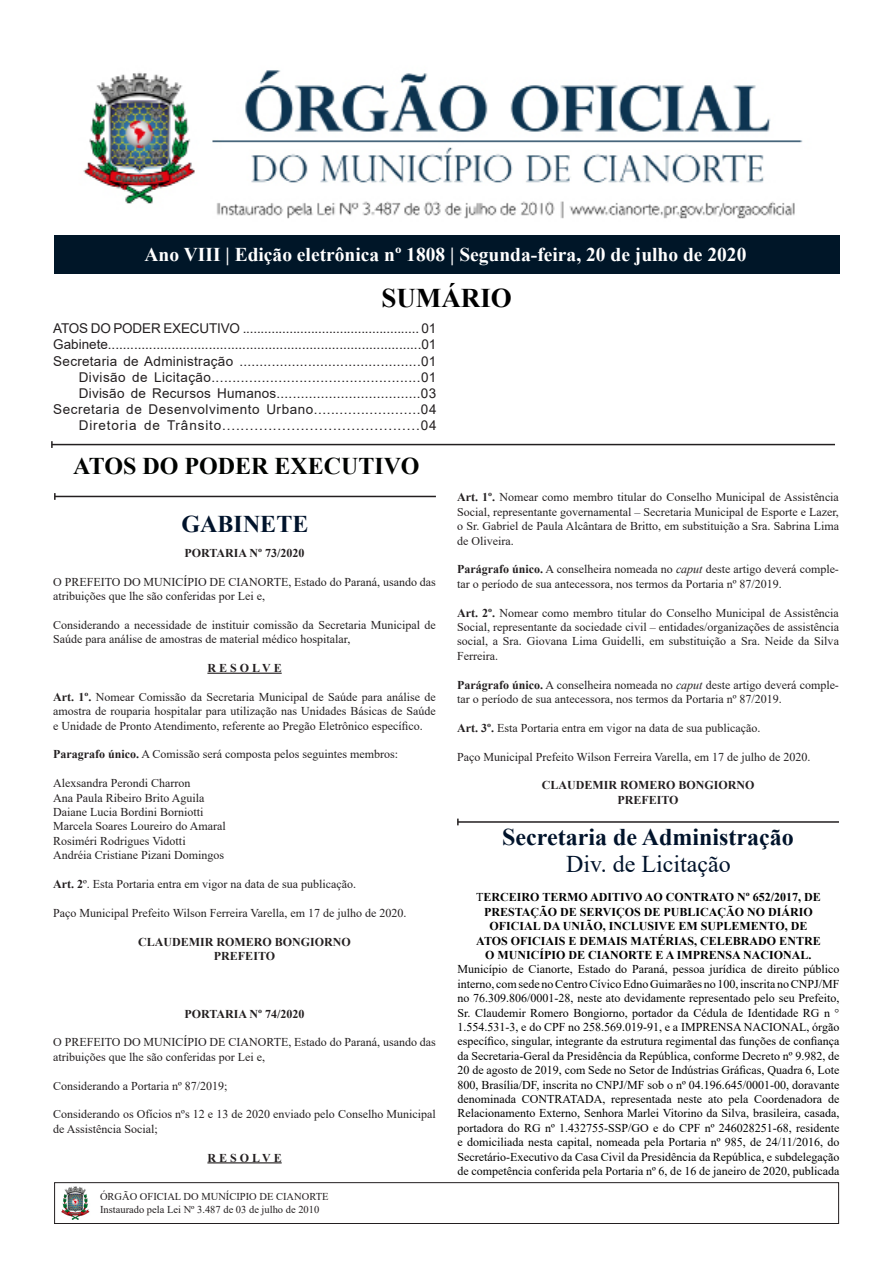
<style>
.page{position:relative;width:893px;height:1263px;background:#fff}
.page>*{position:absolute;margin:0;border:0;box-sizing:border-box;transform-origin:0 0}
.t1{font:700 27px "Times New Roman";color:#000}
.t2{font:700 24px "Times New Roman";color:#00132b}
.t3{font:700 24px "Times New Roman";color:#000300}
.t4{font:24px "Times New Roman";color:#00132b}
.t5{font:700 19.5px "Times New Roman";color:#fff}
.t6{font:13.5px "Arial";letter-spacing:.02em;color:#231f20}
.t7{font:13.5px "Arial";color:#231f20}
.t8{font:13.5px "Arial";letter-spacing:-.01em;color:#231f20}
.t9{font:13.5px "Arial";letter-spacing:.065em;color:#231f20}
.t10{font:13.5px "Arial";letter-spacing:.04em;color:#231f20}
.t11{font:12px/14.4px "Times New Roman";color:#231f20}
.t12{font:12px/14.4px "Times New Roman";color:#000;text-align:justify}
.t13{font:700 12px "Times New Roman";color:#000}
.t14{font:700 12px "Times New Roman";color:#231f20}
.t15{font:10.5px/12.6px "Times New Roman";color:#231f20}
.s1{font-weight:700}
.s2{font-style:italic}
.s3{font-weight:400}
</style>
<div class="page">
<div style="left:54px;top:1182px;width:785px;height:42px;border:1px solid #231f20"></div>
<img style="left:61px;top:1186px;width:29px;height:34px">
<img style="left:83px;top:70px;width:720px;height:149px">
<div style="left:54px;top:236px;width:785px;height:38px;background:#001628"></div>
<hr style="left:52px;top:444px;width:783px;height:1px;background:#231f20">
<svg style="left:51px;top:441px;width:2px;height:7px"></svg>
<hr style="left:55px;top:496px;width:381px;height:1px;background:#231f20">
<svg style="left:54px;top:493px;width:2px;height:7px"></svg>
<hr style="left:207px;top:673px;width:75px;height:1px;background:#231f20">
<hr style="left:207px;top:1162px;width:75px;height:1px;background:#231f20">
<hr style="left:458px;top:821px;width:381px;height:2px;background:#231f20">
<svg style="left:457px;top:819px;width:2px;height:6px"></svg>
<p class="t5" style="left:145px;top:240px;width:603px">Ano VIII | Edição eletrônica nº 1808 | Segunda-feira, 20 de julho de 2020</p>
<p class="t1" style="left:381px;top:278px;width:132px">SUMÁRIO</p>
<p class="t8" style="left:53px;top:319px;width:385px">ATOS DO PODER EXECUTIVO ................................................. 01</p>
<p class="t7" style="left:53px;top:335px;width:385px">Gabinete....................................................................................01</p>
<p class="t6" style="left:53px;top:352px;width:385px">Secretaria de Administração .............................................01</p>
<p class="t6" style="left:79px;top:368px;width:359px">Divisão de Licitação..................................................01</p>
<p class="t6" style="left:79px;top:384px;width:359px">Divisão de Recursos Humanos....................................03</p>
<p class="t10" style="left:53px;top:400px;width:385px">Secretaria de Desenvolvimento Urbano.........................04</p>
<p class="t9" style="left:79px;top:416px;width:359px">Diretoria de Trânsito...........................................04</p>
<p class="t3" style="left:73px;top:448px;width:348px">ATOS DO PODER EXECUTIVO</p>
<p class="t2" style="left:182px;top:506px;width:128px">GABINETE</p>
<p class="t14" style="left:185px;top:544px;width:121px">PORTARIA Nº 73/2020</p>
<p class="t11" style="left:53px;top:574px;width:384px">O PREFEITO DO MUNICÍPIO DE CIANORTE, Estado do Paraná, usando das atribuições que lhe são conferidas por Lei e,</p>
<p class="t11" style="left:53px;top:617px;width:384px">Considerando a necessidade de instituir comissão da Secretaria Municipal de<br>Saúde para análise de amostras de material médico hospitalar,</p>
<p class="t14" style="left:207px;top:659px;width:76px">R E S O L V E</p>
<p class="t11" style="left:53px;top:689px;width:384px;text-align:justify"><span class="s1">Art. 1º.</span> Nomear Comissão da Secretaria Municipal de Saúde para análise de amostra de rouparia hospitalar para utilização nas Unidades Básicas de Saúde e Unidade de Pronto Atendimento, referente ao Pregão Eletrônico específico.</p>
<p class="t11" style="left:53px;top:747px;width:346px"><span class="s1">Paragrafo único.</span> A Comissão será composta pelos seguintes membros:</p>
<p class="t11" style="left:53px;top:775px;width:139px">Alexsandra Perondi Charron</p>
<p class="t11" style="left:53px;top:790px;width:153px">Ana Paula Ribeiro Brito Aguila</p>
<p class="t11" style="left:53px;top:804px;width:152px">Daiane Lucia Bordini Borniotti</p>
<p class="t11" style="left:53px;top:819px;width:174px">Marcela Soares Loureiro do Amaral</p>
<p class="t11" style="left:53px;top:833px;width:134px">Rosiméri Rodrigues Vidotti</p>
<p class="t11" style="left:53px;top:847px;width:172px">Andréia Cristiane Pizani Domingos</p>
<p class="t11" style="left:53px;top:876px;width:304px"><span class="s1">Art. 2</span>º. Esta Portaria entra em vigor na data de sua publicação.</p>
<p class="t11" style="left:53px;top:905px;width:355px">Paço Municipal Prefeito Wilson Ferreira Varella, em 17 de julho de 2020.</p>
<p class="t14" style="left:138px;top:933px;width:214px">CLAUDEMIR ROMERO BONGIORNO</p>
<p class="t14" style="left:214px;top:947px;width:63px">PREFEITO</p>
<p class="t14" style="left:185px;top:1005px;width:121px">PORTARIA Nº 74/2020</p>
<p class="t11" style="left:53px;top:1035px;width:384px">O PREFEITO DO MUNICÍPIO DE CIANORTE, Estado do Paraná, usando das atribuições que lhe são conferidas por Lei e,</p>
<p class="t11" style="left:53px;top:1078px;width:176px">Considerando a Portaria nº 87/2019;</p>
<p class="t11" style="left:53px;top:1107px;width:384px">Considerando os Ofícios nºs 12 e 13 de 2020 enviado pelo Conselho Municipal de Assistência Social;</p>
<p class="t14" style="left:207px;top:1149px;width:76px">R E S O L V E</p>
<p class="t15" style="left:100px;top:1190px;width:230px">ÓRGÃO OFICIAL DO MUNÍCIPIO DE CIANORTE<br>Instaurado pela Lei Nº 3.487 de 03 de julho de 2010</p>
<p class="t11" style="left:457px;top:490px;width:383px;text-align:justify"><span class="s1">Art. 1º.</span> Nomear como membro titular do Conselho Municipal de Assistência Social, representante governamental – Secretaria Municipal de Esporte e Lazer, o Sr. Gabriel de Paula Alcântara de Britto, em substituição a Sra. Sabrina Lima de Oliveira.</p>
<p class="t11" style="left:457px;top:562px;width:383px"><span class="s1">Parágrafo único.</span> A conselheira nomeada no <span class="s2">caput</span> deste artigo deverá comple&shy;tar o período de sua antecessora, nos termos da Portaria nº 87/2019.</p>
<p class="t11" style="left:457px;top:605px;width:383px;text-align:justify"><span class="s1">Art. 2º.</span> Nomear como membro titular do Conselho Municipal de Assistência Social, representante da sociedade civil – entidades/organizações de assistência social, a Sra. Giovana Lima Guidelli, em substituição a Sra. Neide da Silva Ferreira.</p>
<p class="t11" style="left:457px;top:677px;width:383px"><span class="s1">Parágrafo único.</span> A conselheira nomeada no <span class="s2">caput</span> deste artigo deverá comple&shy;tar o período de sua antecessora, nos termos da Portaria nº 87/2019.</p>
<p class="t11" style="left:457px;top:720px;width:305px"><span class="s1">Art. 3º.</span> Esta Portaria entra em vigor na data de sua publicação.</p>
<p class="t11" style="left:457px;top:749px;width:355px">Paço Municipal Prefeito Wilson Ferreira Varella, em 17 de julho de 2020.</p>
<p class="t14" style="left:542px;top:777px;width:214px">CLAUDEMIR ROMERO BONGIORNO</p>
<p class="t14" style="left:617px;top:791px;width:63px">PREFEITO</p>
<p class="t2" style="left:502px;top:820px;width:293px">Secretaria de Administração</p>
<p class="t4" style="left:566px;top:847px;width:166px">Div. de Licitação</p>
<p class="t13" style="left:476px;top:889px;width:346px"><span class="s3">T</span>ERCEIRO TERMO ADITIVO AO CONTRATO Nº 652/2017, DE</p>
<p class="t13" style="left:484px;top:903px;width:330px">PRESTAÇÃO DE SERVIÇOS DE PUBLICAÇÃO NO DIÁRIO</p>
<p class="t13" style="left:489px;top:917px;width:319px">OFICIAL DA UNIÃO, INCLUSIVE EM SUPLEMENTO, DE</p>
<p class="t13" style="left:476px;top:932px;width:346px">ATOS OFICIAIS E DEMAIS MATÉRIAS, CELEBRADO ENTRE</p>
<p class="t13" style="left:485px;top:946px;width:328px">O MUNICÍPIO DE CIANORTE E A IMPRENSA NACIONAL.</p>
<p class="t12" style="left:457px;top:962px;width:383px">Município de Cianorte, Estado do Paraná, pessoa jurídica de direito público interno, com sede no Centro Cívico Edno Guimarães no 100, inscrita no CNPJ/MF no 76.309.806/0001-28, neste ato devidamente representado pelo seu Prefeito, Sr. Claudemir Romero Bongiorno, portador da Cédula de Identidade RG n ° 1.554.531-3, e do CPF no 258.569.019-91, e a IMPRENSA NACIONAL, órgão específico, singular, integrante da estrutura regimental das funções de confiança da Secretaria-Geral da Presidência da República, conforme Decreto nº 9.982, de 20 de agosto de 2019, com Sede no Setor de Indústrias Gráficas, Quadra 6, Lote 800, Brasília/DF, inscrita no CNPJ/MF sob o nº 04.196.645/0001-00, doravante denominada CONTRATADA, representada neste ato pela Coordenadora de Relacionamento Externo, Senhora Marlei Vitorino da Silva, brasileira, casada, portadora do RG nº 1.432755-SSP/GO e do CPF nº 246028251-68, residente e domiciliada nesta capital, nomeada pela Portaria nº 985, de 24/11/2016, do Secretário-Executivo da Casa Civil da Presidência da República, e subdelegação de competência conferida pela Portaria nº 6, de 16 de janeiro de 2020, publicada</p>
</div>
